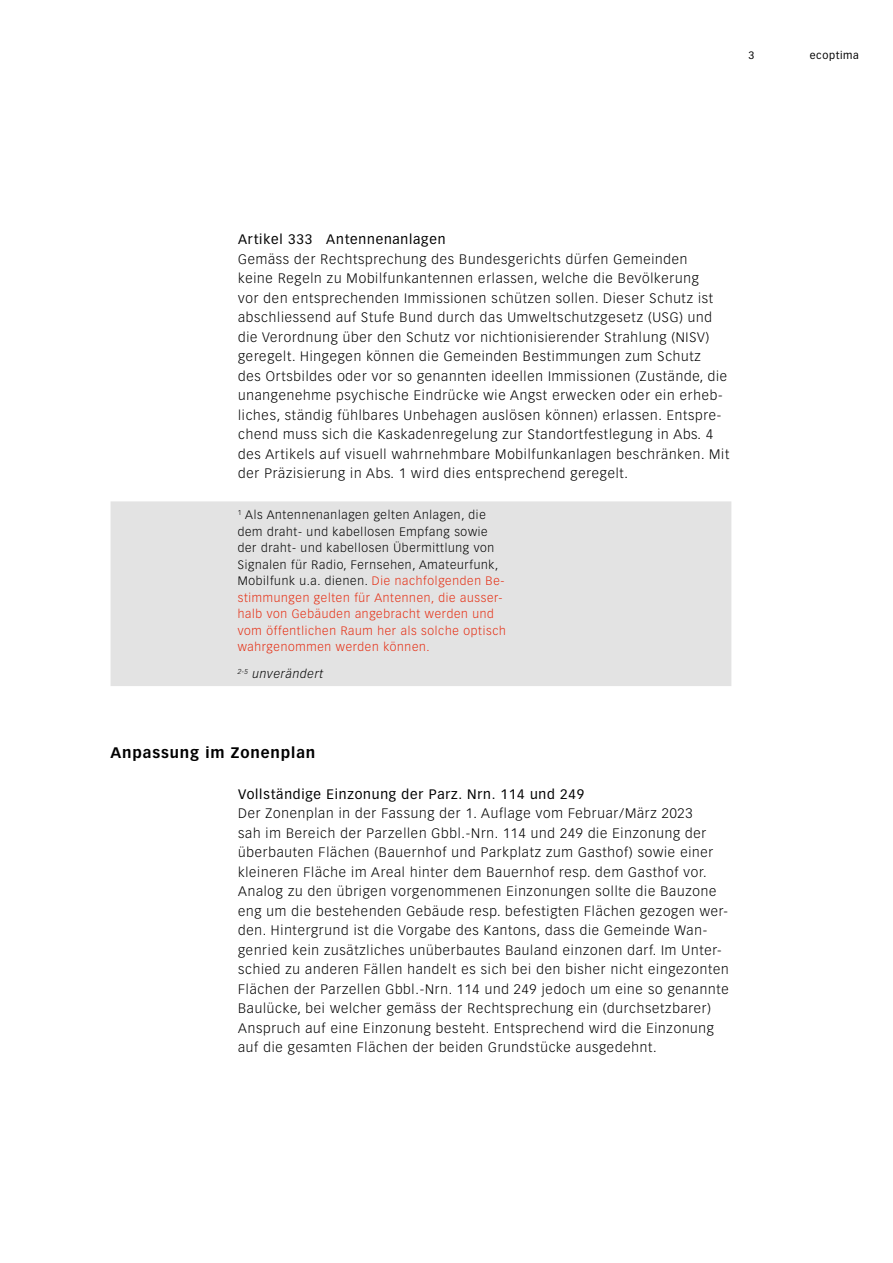
<style>
.page{position:relative;width:893px;height:1263px;background:#fff}
.page>*{position:absolute;margin:0;border:0;box-sizing:border-box;transform-origin:0 0}
.t1{font:700 15px "Vectora LT Std";letter-spacing:.06em;color:#000}
.t2{font:300 13.5px/19.5px "Vectora LT Std";letter-spacing:.06em;color:#000}
.t3{font:13.5px "Vectora LT Std";letter-spacing:.06em;color:#000}
.t4{font:300 12px/16.5px "Vectora LT Std";letter-spacing:.06em;color:#000}
.t5{font:italic 300 12px "Vectora LT Std";letter-spacing:.06em;color:#000}
.t6{font:10.5px "Vectora LT Std";letter-spacing:.06em;color:#000}
.s1{color:#e52d12}
</style>
<div class="page">
<div style="left:111px;top:501px;width:620px;height:185px;background:#e3e3e3"></div>
<p class="t6" style="left:748px;top:51px;width:7px">3</p>
<p class="t6" style="left:810px;top:51px;width:50px">ecoptima</p>
<p class="t3" style="left:238px;top:234px;width:209px">Artikel 333 Antennenanlagen</p>
<p class="t2" style="left:238px;top:250px;width:493px">Gemäss der Rechtsprechung des Bundesgerichts dürfen Gemeinden<br>keine Regeln zu Mobilfunkantennen erlassen, welche die Bevölkerung<br>vor den entsprechenden Immissionen schützen sollen. Dieser Schutz ist abschliessend auf Stufe Bund durch das Umweltschutzgesetz (USG) und die Verordnung über den Schutz vor nichtionisierender Strahlung (NISV) geregelt. Hingegen können die Gemeinden Bestimmungen zum Schutz<br>des Ortsbildes oder vor so genannten ideellen Immissionen (Zustände, die unangenehme psychische Eindrücke wie Angst erwecken oder ein erheb&shy;liches, ständig fühlbares Unbehagen auslösen können) erlassen. Entspre&shy;chend muss sich die Kaskadenregelung zur Standortfestlegung in Abs. 4 des Artikels auf visuell wahrnehmbare Mobilfunkanlagen beschränken. Mit der Präzisierung in Abs. 1 wird dies entsprechend geregelt.</p>
<p class="t4" style="left:238px;top:508px;width:269px"><sup>1</sup> Als Antennenanlagen gelten Anlagen, die dem draht- und kabellosen Empfang sowie der draht- und kabellosen Übermittlung von Signalen für Radio, Fernsehen, Amateurfunk, Mobilfunk u.a. dienen. <span class="s1">Die nachfolgenden Be&shy;stimmungen gelten für Antennen, die ausser&shy;halb von Gebäuden angebracht werden und vom öffentlichen Raum her als solche optisch wahrgenommen werden können.</span></p>
<p class="t5" style="left:238px;top:668px;width:87px"><sup>2-5</sup> unverändert</p>
<p class="t1" style="left:111px;top:746px;width:206px">Anpassung im Zonenplan</p>
<p class="t3" style="left:238px;top:788px;width:348px">Vollständige Einzonung der Parz. Nrn. 114 und 249</p>
<p class="t2" style="left:238px;top:805px;width:492px">Der Zonenplan in der Fassung der 1. Auflage vom Februar/März 2023<br>sah im Bereich der Parzellen Gbbl.-Nrn. 114 und 249 die Einzonung der überbauten Flächen (Bauernhof und Parkplatz zum Gasthof) sowie einer kleineren Fläche im Areal hinter dem Bauernhof resp. dem Gasthof vor.<br>Analog zu den übrigen vorgenommenen Einzonungen sollte die Bauzone eng um die bestehenden Gebäude resp. befestigten Flächen gezogen wer&shy;den. Hintergrund ist die Vorgabe des Kantons, dass die Gemeinde Wan&shy;genried kein zusätzliches unüberbautes Bauland einzonen darf. Im Unter&shy;schied zu anderen Fällen handelt es sich bei den bisher nicht eingezonten Flächen der Parzellen Gbbl.-Nrn. 114 und 249 jedoch um eine so genannte Baulücke, bei welcher gemäss der Rechtsprechung ein (durchsetzbarer)<br>Anspruch auf eine Einzonung besteht. Entsprechend wird die Einzonung auf die gesamten Flächen der beiden Grundstücke ausgedehnt.</p>
</div>
